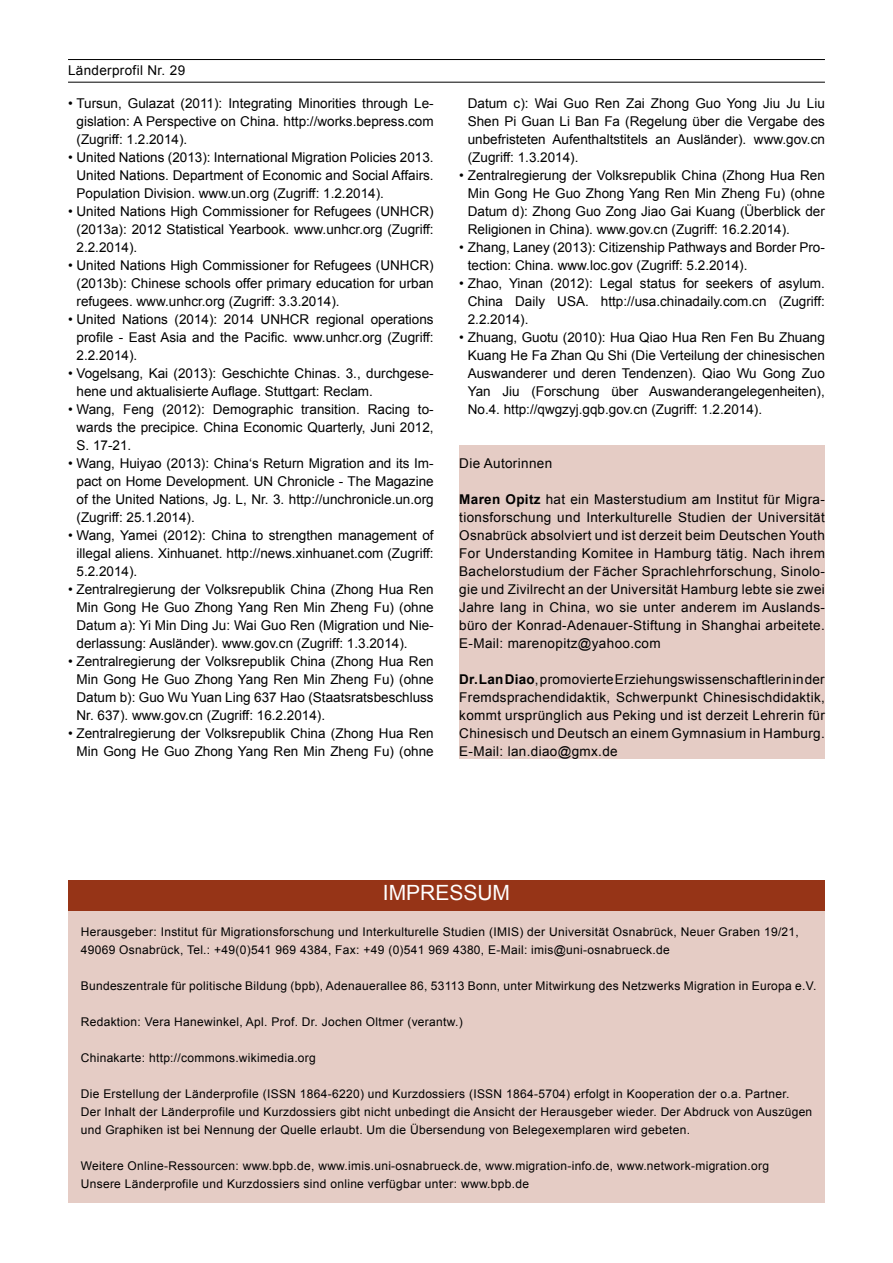
<style>
.page{position:relative;width:893px;height:1263px;background:#fff}
.page>*{position:absolute;margin:0;border:0;box-sizing:border-box;transform-origin:0 0}
.t1{font:21px "Arial";color:#fff}
.t2{font:13.5px/18px "Arial";color:#000;text-align:justify}
.t3{font:13.5px "Arial";letter-spacing:.025em;color:#000}
.t4{font:12px/18px "Arial";letter-spacing:.025em;color:#000}
.s1{font-weight:700}
</style>
<div class="page">
<hr style="left:68px;top:59px;width:757px;height:1px;background:#000">
<hr style="left:68px;top:82px;width:757px;height:1px;background:#000">
<div style="left:68px;top:910px;width:757px;height:293px;background:#e5ccc5"></div>
<div style="left:68px;top:880px;width:757px;height:30px;background:#963417"></div>
<div style="left:459px;top:445px;width:366px;height:314px;background:#e5ccc5"></div>
<p class="t3" style="left:68px;top:62px;width:119px">Länderprofil Nr. 29</p>
<p class="t2" style="left:77px;top:94px;width:359px;text-indent:-9px">• Tursun, Gulazat (2011): Integrating Minorities through Le&shy;gislation: A Perspective on China. http://works.bepress.com (Zugriff: 1.2.2014).</p>
<p class="t2" style="left:77px;top:148px;width:359px;text-indent:-9px">• United Nations (2013): International Migration Policies 2013.<br>United Nations. Department of Economic and Social Affairs.<br>Population Division. www.un.org (Zugriff: 1.2.2014).</p>
<p class="t2" style="left:77px;top:202px;width:359px;text-indent:-9px">• United Nations High Commissioner for Refugees (UNHCR) (2013a): 2012 Statistical Yearbook. www.unhcr.org (Zugriff:<br>2.2.2014).</p>
<p class="t2" style="left:77px;top:256px;width:359px;text-indent:-9px">• United Nations High Commissioner for Refugees (UNHCR) (2013b): Chinese schools offer primary education for urban refugees. www.unhcr.org (Zugriff: 3.3.2014).</p>
<p class="t2" style="left:77px;top:310px;width:359px;text-indent:-9px">• United Nations (2014): 2014 UNHCR regional operations profile - East Asia and the Pacific. www.unhcr.org (Zugriff:<br>2.2.2014).</p>
<p class="t2" style="left:77px;top:364px;width:359px;text-indent:-9px">• Vogelsang, Kai (2013): Geschichte Chinas. 3., durchgese&shy;hene und aktualisierte Auflage. Stuttgart: Reclam.</p>
<p class="t2" style="left:77px;top:400px;width:359px;text-indent:-9px">• Wang, Feng (2012): Demographic transition. Racing to&shy;wards the precipice. China Economic Quarterly, Juni 2012, S. 17-21.</p>
<p class="t2" style="left:77px;top:454px;width:359px;text-indent:-9px">• Wang, Huiyao (2013): China‘s Return Migration and its Im&shy;pact on Home Development. UN Chronicle - The Magazine of the United Nations, Jg. L, Nr. 3. http://unchronicle.un.org (Zugriff: 25.1.2014).</p>
<p class="t2" style="left:77px;top:526px;width:359px;text-indent:-9px">• Wang, Yamei (2012): China to strengthen management of illegal aliens. Xinhuanet. http://news.xinhuanet.com (Zugriff:<br>5.2.2014).</p>
<p class="t2" style="left:77px;top:580px;width:359px;text-indent:-9px">• Zentralregierung der Volksrepublik China (Zhong Hua Ren Min Gong He Guo Zhong Yang Ren Min Zheng Fu) (ohne Datum a): Yi Min Ding Ju: Wai Guo Ren (Migration und Nie&shy;derlassung: Ausländer). www.gov.cn (Zugriff: 1.3.2014).</p>
<p class="t2" style="left:77px;top:652px;width:359px;text-indent:-9px">• Zentralregierung der Volksrepublik China (Zhong Hua Ren Min Gong He Guo Zhong Yang Ren Min Zheng Fu) (ohne Datum b): Guo Wu Yuan Ling 637 Hao (Staatsratsbeschluss Nr. 637). www.gov.cn (Zugriff: 16.2.2014).</p>
<p class="t2" style="left:68px;top:724px;width:367px;text-align:right">• Zentralregierung der Volksrepublik China (Zhong Hua Ren<br>Min Gong He Guo Zhong Yang Ren Min Zheng Fu) (ohne</p>
<p class="t2" style="left:468px;top:94px;width:359px">Datum c): Wai Guo Ren Zai Zhong Guo Yong Jiu Ju Liu Shen Pi Guan Li Ban Fa (Regelung über die Vergabe des unbefristeten Aufenthaltstitels an Ausländer). www.gov.cn (Zugriff: 1.3.2014).</p>
<p class="t2" style="left:468px;top:166px;width:359px;text-indent:-9px">• Zentralregierung der Volksrepublik China (Zhong Hua Ren Min Gong He Guo Zhong Yang Ren Min Zheng Fu) (ohne Datum d): Zhong Guo Zong Jiao Gai Kuang (Überblick der Religionen in China). www.gov.cn (Zugriff: 16.2.2014).</p>
<p class="t2" style="left:468px;top:238px;width:359px;text-indent:-9px">• Zhang, Laney (2013): Citizenship Pathways and Border Pro&shy;tection: China. www.loc.gov (Zugriff: 5.2.2014).</p>
<p class="t2" style="left:468px;top:274px;width:359px;text-indent:-9px">• Zhao, Yinan (2012): Legal status for seekers of asylum.<br>China Daily USA. http://usa.chinadaily.com.cn (Zugriff:<br>2.2.2014).</p>
<p class="t2" style="left:468px;top:328px;width:359px;text-indent:-9px">• Zhuang, Guotu (2010): Hua Qiao Hua Ren Fen Bu Zhuang Kuang He Fa Zhan Qu Shi (Die Verteilung der chinesischen Auswanderer und deren Tendenzen). Qiao Wu Gong Zuo Yan Jiu (Forschung über Auswanderangelegenheiten), No.4. http://qwgzyj.gqb.gov.cn (Zugriff: 1.2.2014).</p>
<p class="t3" style="left:459px;top:454px;width:94px">Die Autorinnen</p>
<p class="t2" style="left:459px;top:490px;width:367px"><span class="s1">Maren Opitz</span> hat ein Masterstudium am Institut für Migra&shy;tionsforschung und Interkulturelle Studien der Universität Osnabrück absolviert und ist derzeit beim Deutschen Youth For Understanding Komitee in Hamburg tätig. Nach ihrem Bachelorstudium der Fächer Sprachlehrforschung, Sinolo&shy;gie und Zivilrecht an der Universität Hamburg lebte sie zwei Jahre lang in China, wo sie unter anderem im Auslands&shy;büro der Konrad-Adenauer-Stiftung in Shanghai arbeitete.<br>E-Mail: marenopitz@yahoo.com</p>
<p class="t2" style="left:459px;top:670px;width:367px"><span class="s1">Dr. Lan Diao</span>, promovierte Erziehungswissenschaftlerin in der Fremdsprachendidaktik, Schwerpunkt Chinesischdidaktik, kommt ursprünglich aus Peking und ist derzeit Lehrerin für Chinesisch und Deutsch an einem Gymnasium in Hamburg.<br>E-Mail: lan.diao@gmx.de</p>
<h1 class="t1" style="left:383px;top:879px;width:129px">IMPRESSUM</h1>
<p class="t4" style="left:81px;top:923px;width:720px">Herausgeber: Institut für Migrationsforschung und Interkulturelle Studien (IMIS) der Universität Osnabrück, Neuer Graben 19/21,<br>49069 Osnabrück, Tel.: +49(0)541 969 4384, Fax: +49 (0)541 969 4380, E-Mail: imis@uni-osnabrueck.de</p>
<p class="t4" style="left:81px;top:977px;width:737px">Bundeszentrale für politische Bildung (bpb), Adenauerallee 86, 53113 Bonn, unter Mitwirkung des Netzwerks Migration in Europa e.V.</p>
<p class="t4" style="left:81px;top:1013px;width:383px">Redaktion: Vera Hanewinkel, Apl. Prof. Dr. Jochen Oltmer (verantw.)</p>
<p class="t4" style="left:81px;top:1049px;width:237px">Chinakarte: http://commons.wikimedia.org</p>
<p class="t4" style="left:81px;top:1085px;width:733px">Die Erstellung der Länderprofile (ISSN 1864-6220) und Kurzdossiers (ISSN 1864-5704) erfolgt in Kooperation der o.a. Partner.<br>Der Inhalt der Länderprofile und Kurzdossiers gibt nicht unbedingt die Ansicht der Herausgeber wieder. Der Abdruck von Auszügen und Graphiken ist bei Nennung der Quelle erlaubt. Um die Übersendung von Belegexemplaren wird gebeten.</p>
<p class="t4" style="left:81px;top:1157px;width:690px">Weitere Online-Ressourcen: www.bpb.de, www.imis.uni-osnabrueck.de, www.migration-info.de, www.network-migration.org<br>Unsere Länderprofile und Kurzdossiers sind online verfügbar unter: www.bpb.de</p>
</div>
